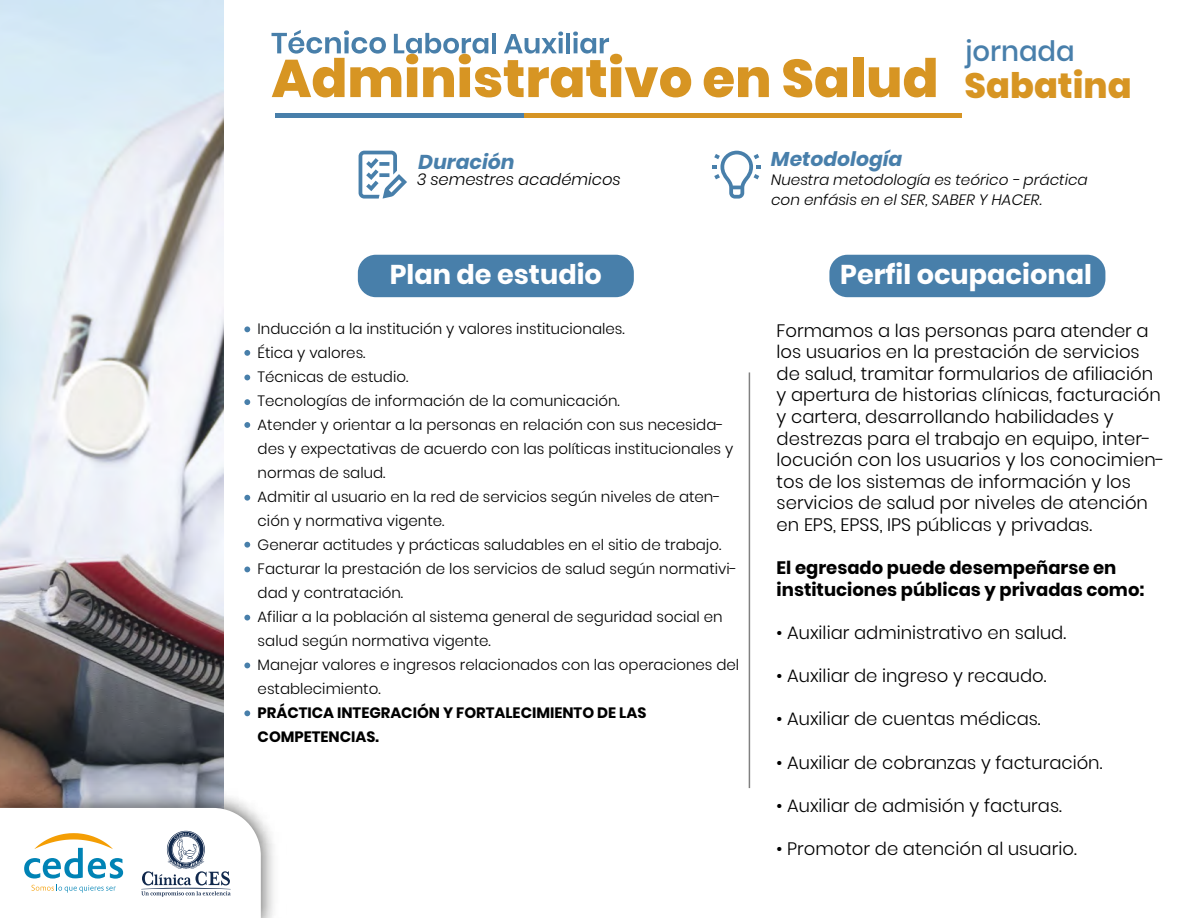
<style>
.page{position:relative;width:1188px;height:918px;background:#fff}
.page>*{position:absolute;margin:0;border:0;box-sizing:border-box;transform-origin:0 0}
.t1{font:800 53.1px "Poppins";color:#d79523}
.t2{font:800 35.25px "Poppins";color:#d79523}
.t3{font:500 28.2px "Poppins";color:#487fab}
.t4{font:700 27.15px "Poppins";color:#fff}
.t5{font:italic 700 19.95px "Poppins";color:#487fab}
.t6{font:300 18px/21.6px "Poppins";color:#000}
.t7{font:700 18px/21.6px "Poppins";color:#000}
.t8{font:italic 300 16.2px "Poppins";color:#000}
.t9{font:300 15px/24px "Poppins";color:#000}
.t10{font:italic 300 15px/19.4px "Poppins";color:#000}
.t11{font:700 15px/24px "Poppins";color:#000}
</style>
<div class="page">
<svg style="left:359px;top:151px;width:48px;height:48px"></svg>
<svg style="left:713px;top:151px;width:48px;height:48px"></svg>
<hr style="left:749px;top:372px;width:1px;height:416px;background:#000">
<div style="left:358px;top:255px;width:276px;height:42px;background:#487faa;border-radius:18px"></div>
<div style="left:829px;top:255px;width:276px;height:42px;background:#487faa;border-radius:18px"></div>
<svg style="left:244px;top:326px;width:6px;height:6px"></svg>
<svg style="left:244px;top:350px;width:6px;height:6px"></svg>
<svg style="left:244px;top:375px;width:6px;height:5px"></svg>
<svg style="left:244px;top:399px;width:6px;height:6px"></svg>
<svg style="left:244px;top:422px;width:6px;height:6px"></svg>
<svg style="left:244px;top:495px;width:6px;height:6px"></svg>
<svg style="left:244px;top:542px;width:6px;height:6px"></svg>
<svg style="left:244px;top:567px;width:6px;height:5px"></svg>
<svg style="left:244px;top:615px;width:6px;height:6px"></svg>
<svg style="left:244px;top:663px;width:6px;height:5px"></svg>
<svg style="left:244px;top:710px;width:6px;height:6px"></svg>
<img style="left:0;top:0;width:223px;height:783px">
<svg style="left:272px;top:30px;width:114px;height:24px"></svg>
<svg style="left:394px;top:33px;width:94px;height:21px"></svg>
<hr style="left:492px;top:33px;width:4px;height:20px;background:#487faa">
<svg style="left:504px;top:32px;width:59px;height:22px"></svg>
<hr style="left:566px;top:33px;width:4px;height:20px;background:#487faa">
<svg style="left:573px;top:32px;width:36px;height:22px"></svg>
<hr style="left:275px;top:114px;width:250px;height:4px;background:#487faa">
<hr style="left:525px;top:114px;width:437px;height:4px;background:#d69423">
<img style="left:0;top:783px;width:274px;height:135px">
<svg style="left:0;top:808px;width:261px;height:110px"></svg>
<h1 class="t1" style="left:272px;top:48px;width:669px">Administrativo en Salud</h1>
<h3 class="t3" style="left:965px;top:35px;width:111px">jornada</h3>
<h2 class="t2" style="left:965px;top:65px;width:169px">Sabatina</h2>
<h3 class="t5" style="left:419px;top:150px;width:98px">Duración</h3>
<p class="t8" style="left:417px;top:170px;width:205px">3 semestres académicos</p>
<h3 class="t5" style="left:771px;top:147px;width:133px">Metodología</h3>
<p class="t10" style="left:771px;top:170px;width:318px">Nuestra metodología es teórico - práctica con enfásis en el SER, SABER Y HACER.</p>
<h3 class="t4" style="left:390px;top:259px;width:214px">Plan de estudio</h3>
<h3 class="t4" style="left:840px;top:259px;width:253px">Perfil ocupacional</h3>
<p class="t6" style="left:777px;top:320px;width:390px">Formamos a las personas para atender a los usuarios en la prestación de servicios de salud, tramitar formularios de afiliación y apertura de historias clínicas, facturación y cartera, desarrollando habilidades y destrezas para el trabajo en equipo, inter&shy;locución con los usuarios y los conocimien&shy;tos de los sistemas de información y los servicios de salud por niveles de atención en EPS, EPSS, IPS públicas y privadas.</p>
<p class="t7" style="left:777px;top:557px;width:369px">El egresado puede desempeñarse en instituciones públicas y privadas como:</p>
<p class="t6" style="left:777px;top:622px;width:291px">• Auxiliar administrativo en salud.</p>
<p class="t6" style="left:777px;top:665px;width:271px">• Auxiliar de ingreso y recaudo.</p>
<p class="t6" style="left:777px;top:708px;width:266px">• Auxiliar de cuentas médicas.</p>
<p class="t6" style="left:777px;top:752px;width:327px">• Auxiliar de cobranzas y facturación.</p>
<p class="t6" style="left:777px;top:795px;width:287px">• Auxiliar de admisión y facturas.</p>
<p class="t6" style="left:777px;top:838px;width:302px">• Promotor de atención al usuario.</p>
<p class="t9" style="left:258px;top:317px;width:483px">Inducción a la institución y valores institucionales.<br>Ética y valores.<br>Técnicas de estudio.<br>Tecnologías de información de la comunicación.<br>Atender y orientar a la personas en relación con sus necesida&shy;des y expectativas de acuerdo con las políticas institucionales y normas de salud.<br>Admitir al usuario en la red de servicios según niveles de aten&shy;ción y normativa vigente.<br>Generar actitudes y prácticas saludables en el sitio de trabajo.<br>Facturar la prestación de los servicios de salud según normativi&shy;dad y contratación.<br>Afiliar a la población al sistema general de seguridad social en salud según normativa vigente.<br>Manejar valores e ingresos relacionados con las operaciones del establecimiento.</p>
<p class="t11" style="left:258px;top:701px;width:390px">PRÁCTICA INTEGRACIÓN Y FORTALECIMIENTO DE LAS<br>COMPETENCIAS.</p>
</div>
